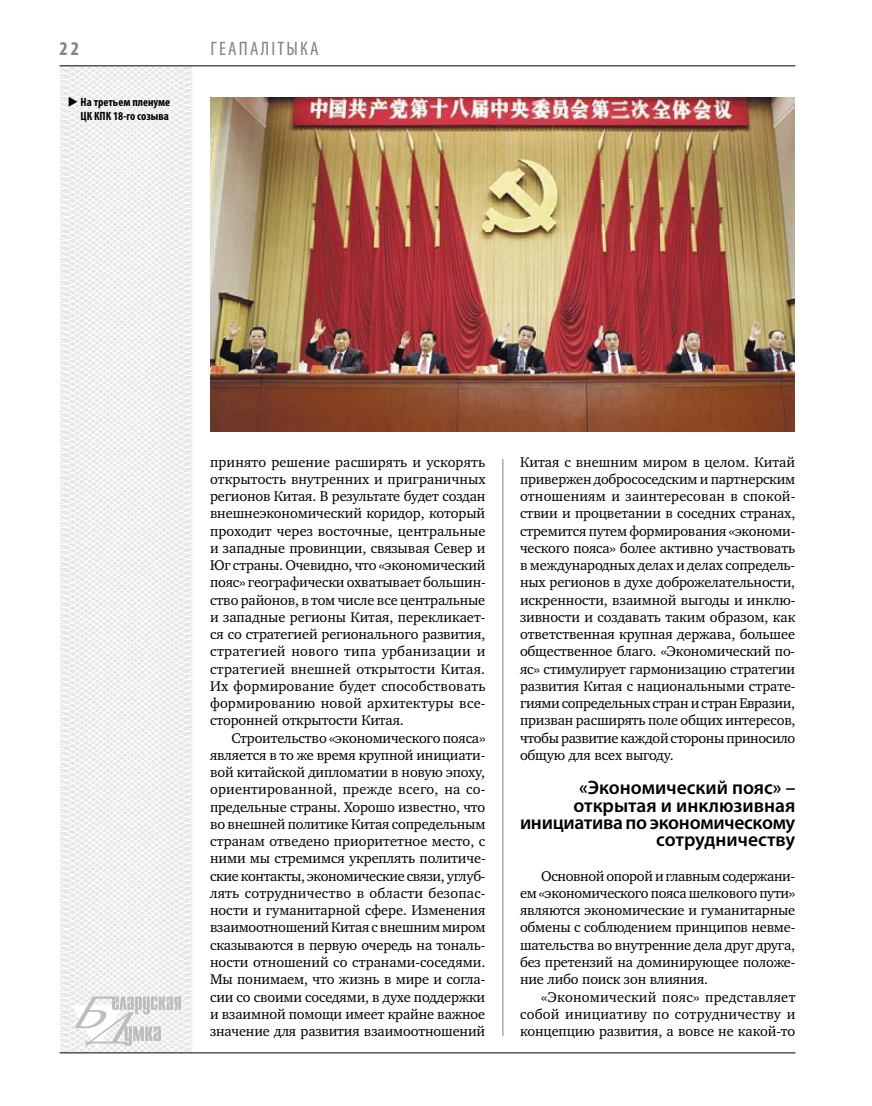
<style>
.page{position:relative;width:872px;height:1106px;background:#fff}
.page>*{position:absolute;margin:0;border:0;box-sizing:border-box;transform-origin:0 0}
.t1{font:600 19.5px/17.2px "Myriad Pro";letter-spacing:-.005em;color:#000;text-align:right}
.t2{font:condensed 19.5px "Myriad Pro";letter-spacing:.11em;color:#808285}
.t3{font:700 condensed 19.5px "Myriad Pro";color:#808285}
.t4{font:14.4px/17.2px "Charter C";letter-spacing:-.01em;color:#000;text-align:justify}
.t5{font:700 condensed 12px/13.5px "Myriad Pro";color:#000;text-align:right}
</style>
<div class="page">
<svg style="left:59px;top:65px;width:192px;height:989px"></svg>
<hr style="left:60px;top:1052px;width:735px;height:1px;background:#000">
<svg style="left:71px;top:996px;width:110px;height:53px"></svg>
<hr style="left:60px;top:65px;width:735px;height:1px;background:#000">
<hr style="left:502px;top:459px;width:1px;height:577px;background:#808285">
<img style="left:210px;top:97px;width:585px;height:335px">
<svg style="left:78px;top:106px;width:12px;height:1px"></svg>
<h1 class="t3" style="left:60px;top:37px;width:21px">22</h1>
<p class="t5" style="left:68px;top:95px;width:104px">◆ На третьем пленуме<br>ЦК КПК 18-го созыва</p>
<h1 class="t2" style="left:210px;top:37px;width:110px">геапалітыка</h1>
<p class="t4" style="left:210px;top:453px;width:277px">принято решение расширять и ускорять открытость внутренних и приграничных регионов Китая. В результате будет создан внешнеэкономический коридор, который проходит через восточные, центральные и западные провинции, связывая Север и Юг страны. Очевидно, что «экономический пояс» географически охватывает большин&shy;ство районов, в том числе все центральные и западные регионы Китая, перекликает&shy;ся со стратегией регионального развития, стратегией нового типа урбанизации и стратегией внешней открытости Китая.<br>Их формирование будет способствовать формированию новой архитектуры все&shy;сторонней открытости Китая.</p>
<p class="t4" style="left:210px;top:729px;width:277px;text-indent:21px">Строительство «экономического пояса» является в то же время крупной инициати&shy;вой китайской дипломатии в новую эпоху, ориентированной, прежде всего, на со&shy;предельные страны. Хорошо известно, что во внешней политике Китая сопредельным странам отведено приоритетное место, с ними мы стремимся укреплять политиче&shy;ские контакты, экономические связи, углуб&shy;лять сотрудничество в области безопас&shy;ности и гуманитарной сфере. Изменения взаимоотношений Китая с внешним миром сказываются в первую очередь на тональ&shy;ности отношений со странами-соседями.<br>Мы понимаем, что жизнь в мире и согла&shy;сии со своими соседями, в духе поддержки и взаимной помощи имеет крайне важное значение для развития взаимоотношений</p>
<p class="t4" style="left:520px;top:453px;width:277px">Китая с внешним миром в целом. Китай привержен добрососедским и партнерским отношениям и заинтересован в спокой&shy;ствии и процветании в соседних странах, стремится путем формирования «экономи&shy;ческого пояса» более активно участвовать в международных делах и делах сопредель&shy;ных регионов в духе доброжелательности, искренности, взаимной выгоды и инклю&shy;зивности и создавать таким образом, как ответственная крупная держава, большее общественное благо. «Экономический по&shy;яс» стимулирует гармонизацию стратегии развития Китая с национальными страте&shy;гиями сопредельных стран и стран Евразии, призван расширять поле общих интересов, чтобы развитие каждой стороны приносило общую для всех выгоду.</p>
<h1 class="t1" style="left:520px;top:778px;width:277px">«Экономический пояс» – открытая и инклюзивная инициатива по экономическому сотрудничеству</h1>
<p class="t4" style="left:520px;top:867px;width:277px;text-indent:21px">Основной опорой и главным содержани&shy;ем «экономического пояса шелкового пути» являются экономические и гуманитарные обмены с соблюдением принципов невме&shy;шательства во внутренние дела друг друга, без претензий на доминирующее положе&shy;ние либо поиск зон влияния.</p>
<p class="t4" style="left:520px;top:988px;width:277px;text-indent:21px">«Экономический пояс» представляет собой инициативу по сотрудничеству и концепцию развития, а вовсе не какой-то</p>
</div>
